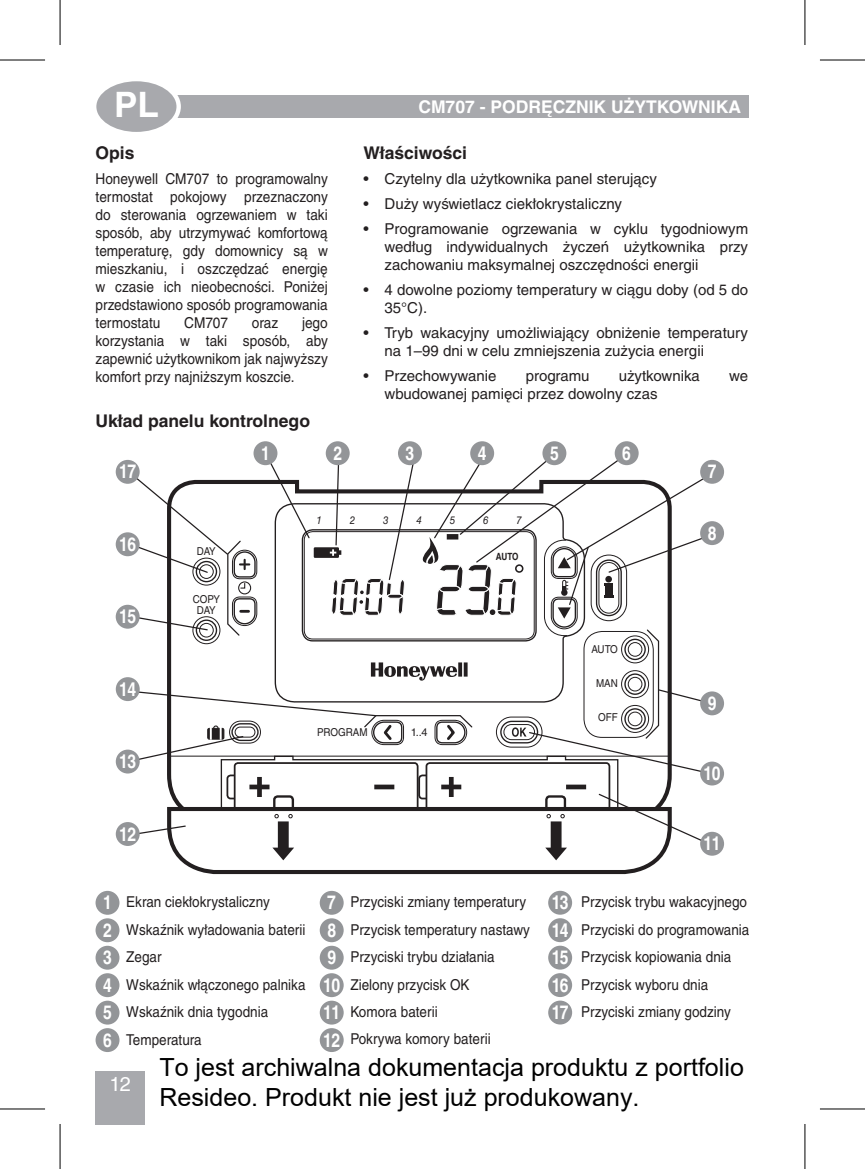
<style>
.page{position:relative;width:865px;height:1169px;background:#fff}
.page>*{position:absolute;margin:0;border:0;box-sizing:border-box;transform-origin:0 0}
.t1{font:700 35px "Helvetica LT Std";color:#fff}
.t2{font:25px/30px "Arial";color:#000}
.t3{font:20px "Helvetica LT Std";color:#fff}
.t4{font:700 condensed 19.25px/27.5px "Helvetica";letter-spacing:-.03em;color:#fff;text-align:justify}
.t5{font:700 17.5px "Helvetica CE";color:#231f20}
.t6{font:700 17.5px "Helvetica CE";color:#fff}
.t7{font:15px/18px "Helvetica CE";color:#231f20}
.t8{font:15px/27.5px "Helvetica CE";color:#231f20;scale:.9 1}
.t9{font:15px/18px "Helvetica CE";color:#231f20;text-align:justify;scale:.91 1}
.t10{font:11px/10.2px "Helvetica LT Std";color:#231f20;text-align:center;scale:.9 1}
.t11{font:italic 11px "Helvetica LT Std";color:#231f20;scale:.9 1}
.t12{font:11px "Helvetica LT Std";color:#231f20}
.s1{font-family:"Helvetica LT Std"}
</style>
<div class="page">
<div style="left:95px;top:1072px;width:50px;height:53px;background:#a8a9ad"></div>
<div style="left:163px;top:95px;width:584px;height:23px;background:#a8a9ad"></div>
<div style="left:94px;top:79px;width:85px;height:55px;background:#a8a9ad;border-radius:50%"></div>
<div style="left:92px;top:77px;width:89px;height:59px;border:4px solid #fff;border-radius:50%"></div>
<div style="left:95px;top:891px;width:24px;height:24px;background:#939598;border-radius:50%"></div>
<div style="left:95px;top:918px;width:24px;height:24px;background:#939598;border-radius:50%"></div>
<div style="left:95px;top:946px;width:24px;height:24px;background:#939598;border-radius:50%"></div>
<div style="left:95px;top:973px;width:24px;height:24px;background:#939598;border-radius:50%"></div>
<div style="left:95px;top:1001px;width:24px;height:23px;background:#939598;border-radius:50%"></div>
<div style="left:95px;top:1028px;width:24px;height:24px;background:#939598;border-radius:50%"></div>
<div style="left:319px;top:891px;width:24px;height:24px;background:#939598;border-radius:50%"></div>
<div style="left:319px;top:918px;width:24px;height:24px;background:#939598;border-radius:50%"></div>
<div style="left:319px;top:946px;width:24px;height:24px;background:#939598;border-radius:50%"></div>
<div style="left:319px;top:973px;width:24px;height:24px;background:#939598;border-radius:50%"></div>
<div style="left:319px;top:1001px;width:24px;height:23px;background:#939598;border-radius:50%"></div>
<div style="left:319px;top:1028px;width:24px;height:24px;background:#939598;border-radius:50%"></div>
<div style="left:116px;top:532px;width:24px;height:24px;background:#939598;border-radius:50%"></div>
<div style="left:116px;top:605px;width:24px;height:24px;background:#939598;border-radius:50%"></div>
<div style="left:116px;top:460px;width:24px;height:24px;background:#939598;border-radius:50%"></div>
<div style="left:253px;top:441px;width:24px;height:24px;background:#939598;border-radius:50%"></div>
<div style="left:325px;top:441px;width:24px;height:24px;background:#939598;border-radius:50%"></div>
<div style="left:470px;top:441px;width:24px;height:24px;background:#939598;border-radius:50%"></div>
<div style="left:398px;top:441px;width:23px;height:24px;background:#939598;border-radius:50%"></div>
<div style="left:542px;top:441px;width:24px;height:24px;background:#939598;border-radius:50%"></div>
<div style="left:699px;top:521px;width:24px;height:24px;background:#939598;border-radius:50%"></div>
<div style="left:699px;top:691px;width:24px;height:24px;background:#939598;border-radius:50%"></div>
<div style="left:699px;top:761px;width:24px;height:24px;background:#939598;border-radius:50%"></div>
<div style="left:699px;top:460px;width:24px;height:24px;background:#939598;border-radius:50%"></div>
<div style="left:116px;top:822px;width:24px;height:24px;background:#939598;border-radius:50%"></div>
<div style="left:116px;top:750px;width:24px;height:23px;background:#939598;border-radius:50%"></div>
<div style="left:116px;top:677px;width:24px;height:24px;background:#939598;border-radius:50%"></div>
<div style="left:699px;top:832px;width:24px;height:24px;background:#939598;border-radius:50%"></div>
<svg style="left:127px;top:453px;width:587px;height:419px"></svg>
<div style="left:614px;top:441px;width:24px;height:24px;background:#939598;border-radius:50%"></div>
<div style="left:548px;top:891px;width:24px;height:24px;background:#939598;border-radius:50%"></div>
<div style="left:548px;top:918px;width:24px;height:24px;background:#939598;border-radius:50%"></div>
<div style="left:548px;top:946px;width:24px;height:23px;background:#939598;border-radius:50%"></div>
<div style="left:548px;top:973px;width:24px;height:24px;background:#939598;border-radius:50%"></div>
<div style="left:548px;top:1000px;width:24px;height:24px;background:#939598;border-radius:50%"></div>
<hr style="left:60px;top:0;width:1px;height:45px;background:#000">
<hr style="left:0;top:60px;width:45px;height:1px;background:#000">
<hr style="left:804px;top:0;width:1px;height:45px;background:#000">
<hr style="left:819px;top:60px;width:45px;height:1px;background:#000">
<hr style="left:60px;top:1124px;width:1px;height:45px;background:#000">
<hr style="left:0;top:1108px;width:45px;height:1px;background:#000">
<hr style="left:804px;top:1124px;width:1px;height:45px;background:#000">
<hr style="left:819px;top:1108px;width:45px;height:1px;background:#000">
<h1 class="t1" style="left:114px;top:84px;width:46px">PL</h1>
<p class="t6" style="left:418px;top:97px;width:324px"><span class="s1">CM707 -</span> PODRĘCZNIK UŻYTKOWNIKA</p>
<p class="t5" style="left:363px;top:142px;width:105px">Właściwości</p>
<p class="t7" style="left:363px;top:169px;width:295px">• Czytelny dla użytkownika panel sterujący</p>
<p class="t7" style="left:363px;top:194px;width:260px">• Duży wyświetlacz ciekłokrystaliczny</p>
<p class="t7" style="left:384px;top:220px;width:365px;text-align:justify;text-indent:-21px">• Programowanie ogrzewania w cyklu tygodniowym według indywidualnych życzeń użytkownika przy zachowaniu maksymalnej oszczędności energii</p>
<p class="t7" style="left:384px;top:281px;width:365px;text-indent:-21px">• 4 dowolne poziomy temperatury w ciągu doby (od 5 do<br>35°C).</p>
<p class="t7" style="left:384px;top:324px;width:365px;text-indent:-21px">• Tryb wakacyjny umożliwiający obniżenie temperatury na 1–99 dni w celu zmniejszenia zużycia energii</p>
<p class="t7" style="left:363px;top:367px;width:135px">• Przechowywanie</p>
<p class="t7" style="left:525px;top:367px;width:65px">programu</p>
<p class="t7" style="left:618px;top:367px;width:83px">użytkownika</p>
<p class="t7" style="left:728px;top:367px;width:21px">we</p>
<p class="t7" style="left:384px;top:385px;width:274px">wbudowanej pamięci przez dowolny czas</p>
<p class="t5" style="left:95px;top:142px;width:40px">Opis</p>
<p class="t9" style="left:95px;top:169px;width:257px">Honeywell CM707 to programowalny termostat pokojowy przeznaczony do sterowania ogrzewaniem w taki sposób, aby utrzymywać komfortową temperaturę, gdy domownicy są w mieszkaniu, i oszczędzać energię w czasie ich nieobecności. Poniżej przedstawiono sposób programowania termostatu</p>
<p class="t9" style="left:184px;top:313px;width:50px">CM707</p>
<p class="t9" style="left:252px;top:313px;width:31px">oraz</p>
<p class="t9" style="left:95px;top:313px;width:257px;text-indent:206px">jego korzystania w taki sposób, aby zapewnić użytkownikom jak najwyższy komfort przy najniższym koszcie.</p>
<p class="t5" style="left:95px;top:410px;width:216px">Układ panelu kontrolnego</p>
<p class="t4" style="left:119px;top:458px;width:18px">17</p>
<p class="t4" style="left:119px;top:530px;width:18px">16</p>
<p class="t4" style="left:119px;top:602px;width:18px">15</p>
<p class="t4" style="left:119px;top:675px;width:18px">14</p>
<p class="t4" style="left:119px;top:747px;width:18px">13</p>
<p class="t4" style="left:119px;top:820px;width:18px">12</p>
<p class="t10" style="left:197px;top:546px;width:22px">DAY</p>
<p class="t10" style="left:193px;top:594px;width:32px">COPY<br>DAY</p>
<p class="t4" style="left:261px;top:439px;width:10px">1</p>
<p class="t4" style="left:333px;top:439px;width:10px">2</p>
<p class="t4" style="left:405px;top:439px;width:10px">3</p>
<p class="t4" style="left:477px;top:439px;width:10px">4</p>
<p class="t4" style="left:549px;top:439px;width:10px">5</p>
<p class="t11" style="left:316px;top:514px;width:8px">1</p>
<p class="t11" style="left:349px;top:514px;width:8px">2</p>
<p class="t11" style="left:383px;top:514px;width:8px">3</p>
<p class="t11" style="left:416px;top:514px;width:8px">4</p>
<p class="t11" style="left:449px;top:514px;width:8px">5</p>
<p class="t11" style="left:483px;top:514px;width:8px">6</p>
<p class="t11" style="left:516px;top:514px;width:8px">7</p>
<p class="t4" style="left:622px;top:439px;width:10px">6</p>
<p class="t10" style="left:317px;top:727px;width:58px">PROGRAM</p>
<p class="t12" style="left:411px;top:725px;width:18px">1..4</p>
<p class="t10" style="left:591px;top:644px;width:31px">AUTO</p>
<p class="t10" style="left:595px;top:678px;width:26px">MAN</p>
<p class="t10" style="left:598px;top:712px;width:23px">OFF</p>
<p class="t4" style="left:707px;top:457px;width:10px">7</p>
<p class="t4" style="left:707px;top:519px;width:10px">8</p>
<p class="t4" style="left:707px;top:689px;width:10px">9</p>
<p class="t4" style="left:703px;top:759px;width:18px">10</p>
<p class="t4" style="left:703px;top:829px;width:18px">11</p>
<p class="t4" style="left:551px;top:888px;width:18px">13<br>14<br>15<br>16<br>17</p>
<p class="t4" style="left:103px;top:888px;width:10px">1<br>2<br>3<br>4<br>5<br>6</p>
<p class="t8" style="left:581px;top:888px;width:188px">Przycisk trybu wakacyjnego<br>Przyciski do programowania<br>Przycisk kopiowania dnia<br>Przycisk wyboru dnia<br>Przyciski zmiany godziny</p>
<p class="t4" style="left:323px;top:888px;width:18px;text-align:left">7<br>8<br>9<br>10<br>11<br>12</p>
<p class="t8" style="left:350px;top:888px;width:201px">Przyciski zmiany temperatury<br>Przycisk temperatury nastawy<br>Przyciski trybu działania<br>Zielony przycisk OK<br>Komora baterii<br>Pokrywa komory baterii</p>
<p class="t8" style="left:126px;top:888px;width:201px">Ekran ciekłokrystaliczny<br>Wskaźnik wyładowania baterii<br>Zegar<br>Wskaźnik włączonego palnika<br>Wskaźnik dnia tygodnia<br>Temperatura</p>
<h3 class="t3" style="left:109px;top:1072px;width:23px">12</h3>
<h2 class="t2" style="left:159px;top:1052px;width:585px">To jest archiwalna dokumentacja produktu z portfolio<br>Resideo. Produkt nie jest już produkowany.</h2>
</div>
